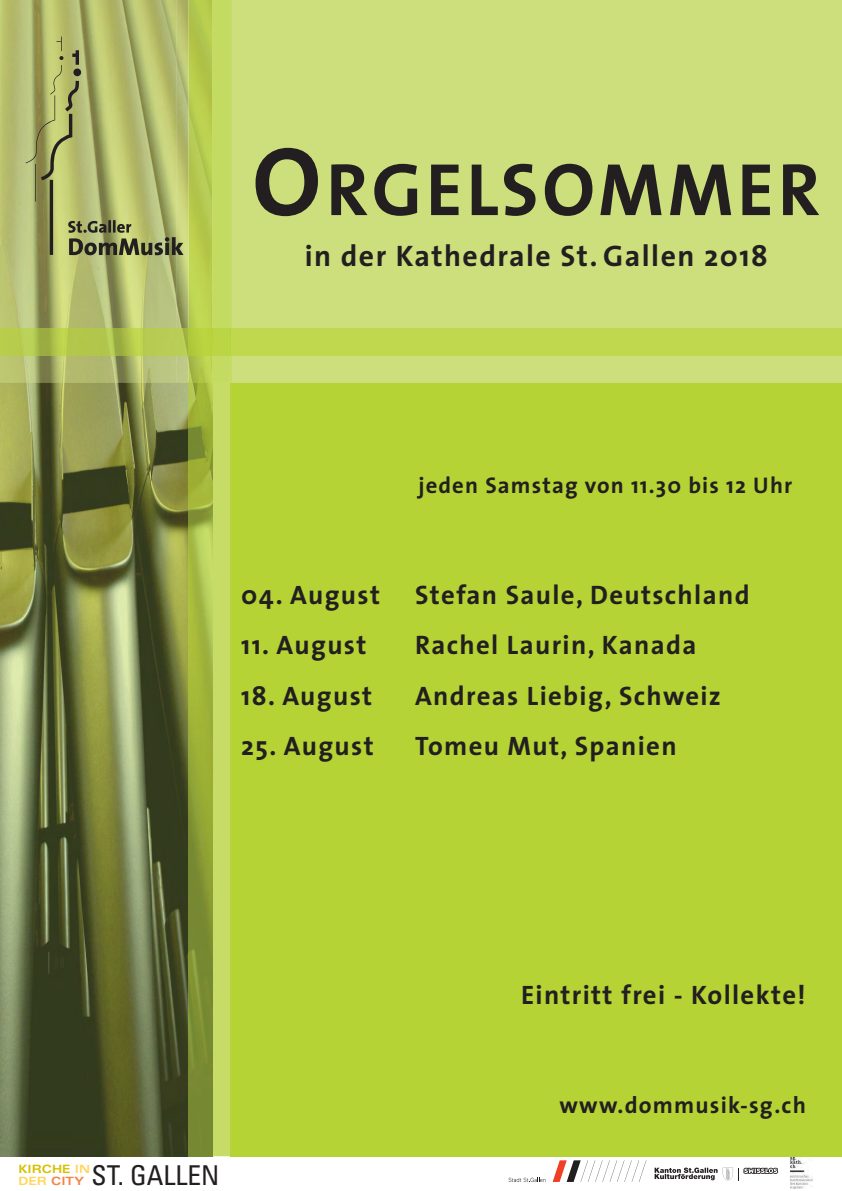
<style>
.page{position:relative;width:842px;height:1191px;background:#fff}
.page>*{position:absolute;margin:0;border:0;box-sizing:border-box;transform-origin:0 0}
.t1{font:700 74.8px "The Sans";letter-spacing:.05em;color:#231f20}
.t2{font:700 29.8px "The Sans";letter-spacing:.05em;color:#231f20}
.t3{font:condensed 27.3px "Univers";color:#231f20}
.t4{font:700 26.8px "The Sans";letter-spacing:.05em;color:#231f20}
.t5{font:700 23.2px "The Sans";letter-spacing:.05em;color:#231f20}
.t6{font:700 22.7px "The Sans";letter-spacing:.05em;color:#231f20}
.t7{font:700 expanded 11.4px/12.1px "Univers";color:#d7c100}
.s1{font-size:98px}
.s2{font-style:inherit}
.s3{color:#ffd65c}
.s4{color:#f58345}
</style>
<div class="page">
<div style="left:232px;top:383px;width:610px;height:773px;background:#b5d334"></div>
<div style="left:232px;top:0;width:610px;height:383px;background:#ccdf7c"></div>
<div style="left:231px;top:328px;width:611px;height:28px;background:#bfd84e"></div>
<svg style="left:553px;top:1160px;width:93px;height:22px"></svg>
<svg style="left:509px;top:1177px;width:37px;height:5px"></svg>
<svg style="left:655px;top:1167px;width:123px;height:13px"></svg>
<svg style="left:0;top:0;width:232px;height:1157px;background:#89934d"></svg>
<img style="left:791px;top:1157px;width:22px;height:31px">
<h1 class="t1" style="left:252px;top:152px;width:569px"><span class="s1">O</span>RGELSOMMER</h1>
<p class="t2" style="left:305px;top:240px;width:464px">in der Kathedrale St. Gallen <span class="s2">2018</span></p>
<p class="t6" style="left:418px;top:473px;width:375px">jeden Samstag von 11.30 bis 12 Uhr</p>
<p class="t4" style="left:241px;top:581px;width:140px">04. August</p>
<p class="t4" style="left:415px;top:581px;width:336px">Stefan Saule, Deutschland</p>
<p class="t4" style="left:241px;top:631px;width:127px">11. August</p>
<p class="t4" style="left:415px;top:631px;width:283px">Rachel Laurin, Kanada</p>
<p class="t4" style="left:241px;top:682px;width:132px">18. August</p>
<p class="t4" style="left:415px;top:682px;width:307px">Andreas Liebig, Schweiz</p>
<p class="t4" style="left:241px;top:732px;width:134px">25. August</p>
<p class="t4" style="left:415px;top:732px;width:263px">Tomeu Mut, Spanien</p>
<p class="t7" style="left:18px;top:1164px;width:73px">KIRCHE <span class="s3">IN<br>DER</span> <span class="s4">CITY</span></p>
<p class="t3" style="left:92px;top:1165px;width:129px">ST. GALLEN</p>
<p class="t4" style="left:521px;top:981px;width:286px">Eintritt frei - Kollekte!</p>
<p class="t5" style="left:559px;top:1092px;width:248px">www.dommusik-sg.ch</p>
</div>
